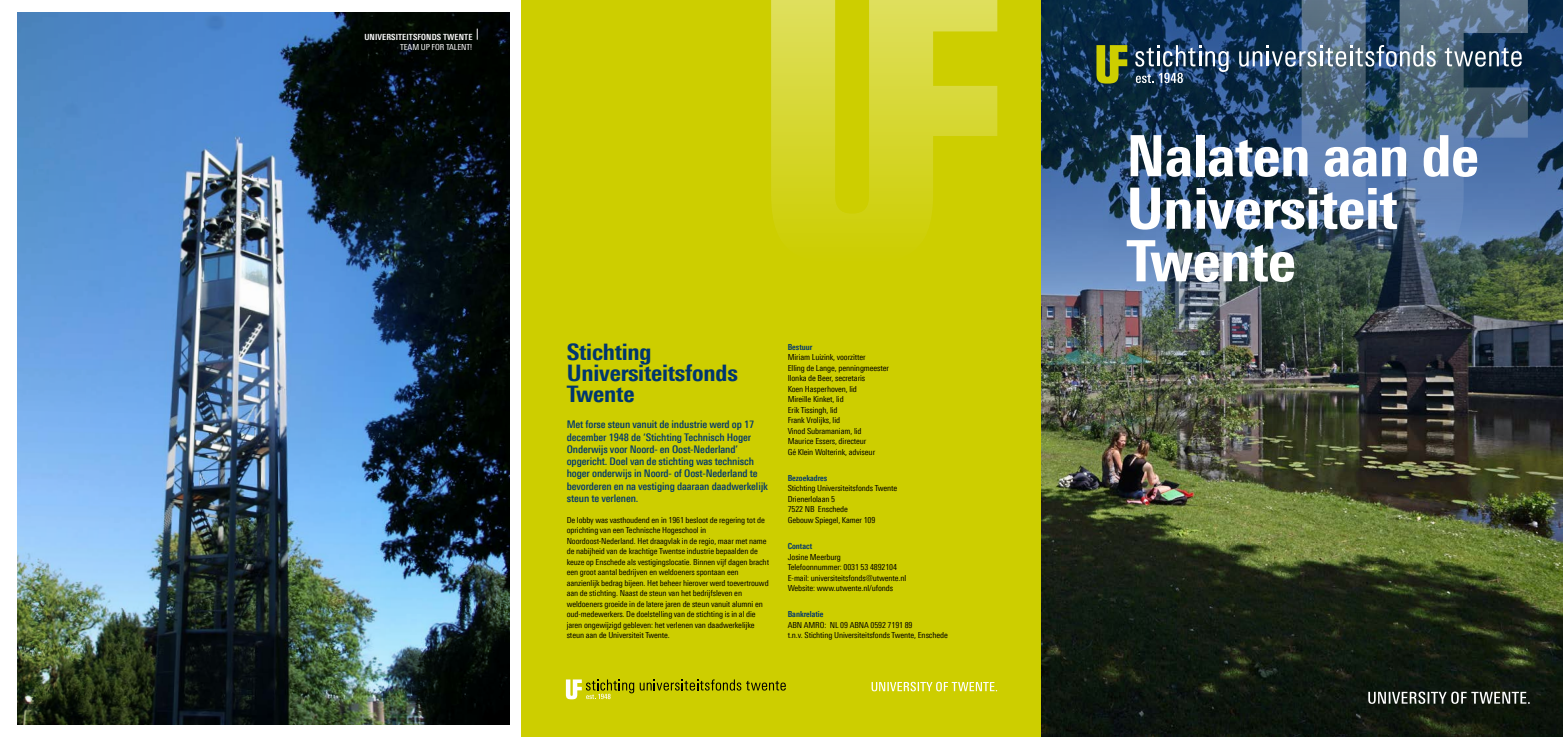
<style>
.page{position:relative;width:1563px;height:737px;background:#fff}
.page>*{position:absolute;margin:0;border:0;box-sizing:border-box;transform-origin:0 0}
.KOP_cover{font:800 56.88px/52.5px "Linotype Univers 720 Cn";letter-spacing:-.01em;color:#fff;scale:1.05 1}
.H1_KOP{font:800 22.75px/21px "Linotype Univers 720 Cn";letter-spacing:-.01em;color:#00366f;scale:1.05 1}
.P_eerste_alinea{font:500 10.5px/12.2px "Linotype Univers 520 Cn";letter-spacing:-.01em;color:#00366f;scale:1.05 1}
.t1{font:700 8.49px "Linotype Univers 620 Cn";letter-spacing:.01em;color:#fff}
.P_plat{font:8.31px/10.5px "Linotype Univers 420 Cn";letter-spacing:-.01em;color:#000;scale:1.05 1}
.H3_Paragraph_sub{font:700 8.31px "Linotype Univers 620 Cn";color:#00366f}
.t2{font:8.31px "Linotype Univers 420 Cn";letter-spacing:-.01em;color:#fff;scale:1.05 1}
</style>
<div class="page">
<div style="left:521px;top:0;width:528px;height:737px;background:#cdce00"></div>
<svg style="left:565px;top:679px;width:221px;height:21px"></svg>
<svg style="left:871px;top:681px;width:126px;height:10px"></svg>
<svg style="left:771px;top:0;width:226px;height:233px"></svg>
<img style="left:1042px;top:441px;width:521px;height:296px">
<img style="left:18px;top:13px;width:491px;height:711px">
<img style="left:1041px;top:0;width:522px;height:441px">
<svg style="left:1301px;top:0;width:226px;height:265px;background:#4f6c8e"></svg>
<svg style="left:1368px;top:691px;width:161px;height:13px"></svg>
<svg style="left:1080px;top:20px;width:470px;height:89px;background:#3b566b"></svg>
<p class="t1" style="left:364px;top:32px;width:110px">UNIVERSITEITSFONDS TWENTE</p>
<p class="t2" style="left:400px;top:42px;width:70px">TEAM UP FOR TALENT!</p>
<h1 class="H1_KOP" style="left:567px;top:341px;width:164px">Stichting<br>Universiteitsfonds<br>Twente</h1>
<p class="P_eerste_alinea" style="left:567px;top:418px;width:193px">Met forse steun vanuit de industrie werd op 17 december 1948 de ‘Stichting Technisch Hoger Onderwijs voor Noord- en Oost-Nederland’ opgericht. Doel van de stichting was technisch hoger onderwijs in Noord- of Oost-Nederland te bevorderen en na vestiging daaraan daadwerkelijk steun te verlenen.</p>
<p class="P_plat" style="left:567px;top:514px;width:194px">De lobby was vasthoudend en in 1961 besloot de regering tot de oprichting van een Technische Hogeschool in Noordoost-Nederland. Het draagvlak in de regio, maar met name de nabijheid van de krachtige Twentse industrie bepaalden de keuze op Enschede als vestigingslocatie. Binnen vijf dagen bracht een groot aantal bedrijven en weldoeners spontaan een aanzienlijk bedrag bijeen. Het beheer hierover werd toevertrouwd aan de stichting. Naast de steun van het bedrijfsleven en weldoeners groeide in de latere jaren de steun vanuit alumni en oud-medewerkers. De doelstelling van de stichting is in al die jaren ongewijzigd gebleven: het verlenen van daadwerkelijke steun aan de Universiteit Twente.</p>
<h3 class="H3_Paragraph_sub" style="left:788px;top:342px;width:26px">Bestuur</h3>
<p class="P_plat" style="left:788px;top:352px;width:76px">Miriam Luizink, voorzitter</p>
<p class="P_plat" style="left:788px;top:362px;width:98px">Elling de Lange, penningmeester</p>
<p class="P_plat" style="left:788px;top:373px;width:75px">Ilonka de Beer, secretaris</p>
<p class="P_plat" style="left:788px;top:383px;width:67px">Koen Hasperhoven, lid</p>
<p class="P_plat" style="left:788px;top:394px;width:55px">Mireille Kinket, lid</p>
<p class="P_plat" style="left:788px;top:404px;width:49px">Erik Tissingh, lid</p>
<p class="P_plat" style="left:788px;top:415px;width:52px">Frank Vrolijks, lid</p>
<p class="P_plat" style="left:788px;top:425px;width:72px">Vinod Subramaniam, lid</p>
<p class="P_plat" style="left:788px;top:436px;width:77px">Maurice Essers, directeur</p>
<p class="P_plat" style="left:788px;top:446px;width:85px">Gé Klein Wolterink, adviseur</p>
<h3 class="H3_Paragraph_sub" style="left:788px;top:473px;width:41px">Bezoekadres</h3>
<p class="P_plat" style="left:788px;top:483px;width:106px">Stichting Universiteitsfonds Twente</p>
<p class="P_plat" style="left:788px;top:493px;width:47px">Drienerlolaan 5</p>
<p class="P_plat" style="left:788px;top:504px;width:59px">7522 NB Enschede</p>
<p class="P_plat" style="left:788px;top:514px;width:85px">Gebouw Spiegel, Kamer 109</p>
<h3 class="H3_Paragraph_sub" style="left:788px;top:541px;width:26px">Contact</h3>
<p class="P_plat" style="left:788px;top:551px;width:52px">Josine Meerburg</p>
<p class="P_plat" style="left:788px;top:562px;width:106px">Telefoonnummer: 0031 53 4892104</p>
<p class="P_plat" style="left:788px;top:572px;width:114px">E-mail: universiteitsfonds@utwente.nl</p>
<p class="P_plat" style="left:788px;top:583px;width:102px">Website: www.utwente.nl/ufonds</p>
<h3 class="H3_Paragraph_sub" style="left:788px;top:609px;width:37px">Bankrelatie</h3>
<p class="P_plat" style="left:788px;top:619px;width:120px">ABN AMRO: NL 09 ABNA 0592 7191 89</p>
<p class="P_plat" style="left:788px;top:630px;width:154px">t.n.v. Stichting Universiteitsfonds Twente, Enschede</p>
<h1 class="KOP_cover" style="left:1126px;top:129px;width:337px">Nalaten aan de<br>Universiteit</h1>
<h1 class="KOP_cover" style="left:1126px;top:234px;width:163px">Twente</h1>
</div>
